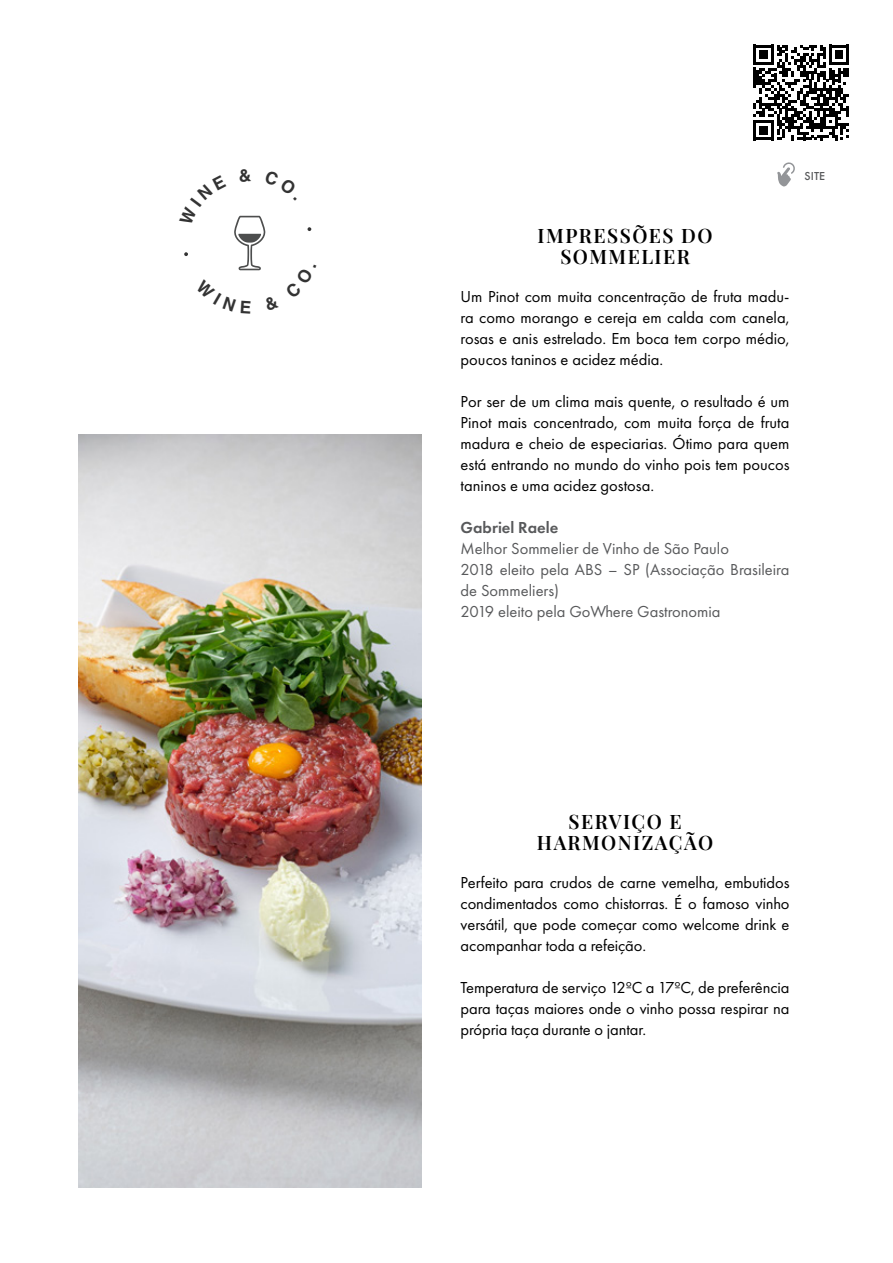
<style>
.page{position:relative;width:893px;height:1263px;background:#fff}
.page>*{position:absolute;margin:0;border:0;box-sizing:border-box;transform-origin:0 0}
.t1{font:600 19.5px/21px "Playfair Display";letter-spacing:.075em;color:#000;text-align:center}
.t2{font:16.5px/21px "Futura PT";letter-spacing:-.005em;color:#000;text-align:justify}
.t3{font:16.5px/21px "Futura PT";color:#58595b}
.t4{font:600 16.5px "Futura PT";color:#58595b}
.t5{font:500 12px "Futura PT";color:#58595b}
</style>
<div class="page">
<img style="left:78px;top:435px;width:343px;height:752px">
<svg style="left:184px;top:252px;width:4px;height:4px"></svg>
<svg style="left:307px;top:227px;width:4px;height:4px"></svg>
<svg style="left:234px;top:216px;width:32px;height:54px"></svg>
<svg style="left:753px;top:45px;width:96px;height:95px"></svg>
<svg style="left:777px;top:162px;width:18px;height:25px"></svg>
<p class="t5" style="left:804px;top:169px;width:22px">SITE</p>
<p class="t1" style="left:538px;top:224px;width:176px">IMPRESSÕES DO<br>SOMMELIER</p>
<p class="t2" style="left:461px;top:286px;width:330px">Um Pinot com muita concentração de fruta madu&shy;ra como morango e cereja em calda com canela, rosas e anis estrelado. Em boca tem corpo médio, poucos taninos e acidez média.</p>
<p class="t2" style="left:461px;top:391px;width:330px">Por ser de um clima mais quente, o resultado é um Pinot mais concentrado, com muita força de fruta madura e cheio de especiarias. Ótimo para quem está entrando no mundo do vinho pois tem poucos taninos e uma acidez gostosa.</p>
<p class="t4" style="left:461px;top:517px;width:99px">Gabriel Raele</p>
<p class="t3" style="left:461px;top:538px;width:330px">Melhor Sommelier de Vinho de São Paulo<br>2018 eleito pela ABS – SP (Associação Brasileira de Sommeliers)<br>2019 eleito pela GoWhere Gastronomia</p>
<p class="t1" style="left:537px;top:810px;width:178px">SERVIÇO E<br>HARMONIZAÇÃO</p>
<p class="t2" style="left:461px;top:872px;width:330px">Perfeito para crudos de carne vemelha, embutidos condimentados como chistorras. É o famoso vinho versátil, que pode começar como welcome drink e acompanhar toda a refeição.</p>
<p class="t2" style="left:461px;top:977px;width:330px">Temperatura de serviço 12ºC a 17ºC, de preferência para taças maiores onde o vinho possa respirar na própria taça durante o jantar.</p>
</div>
